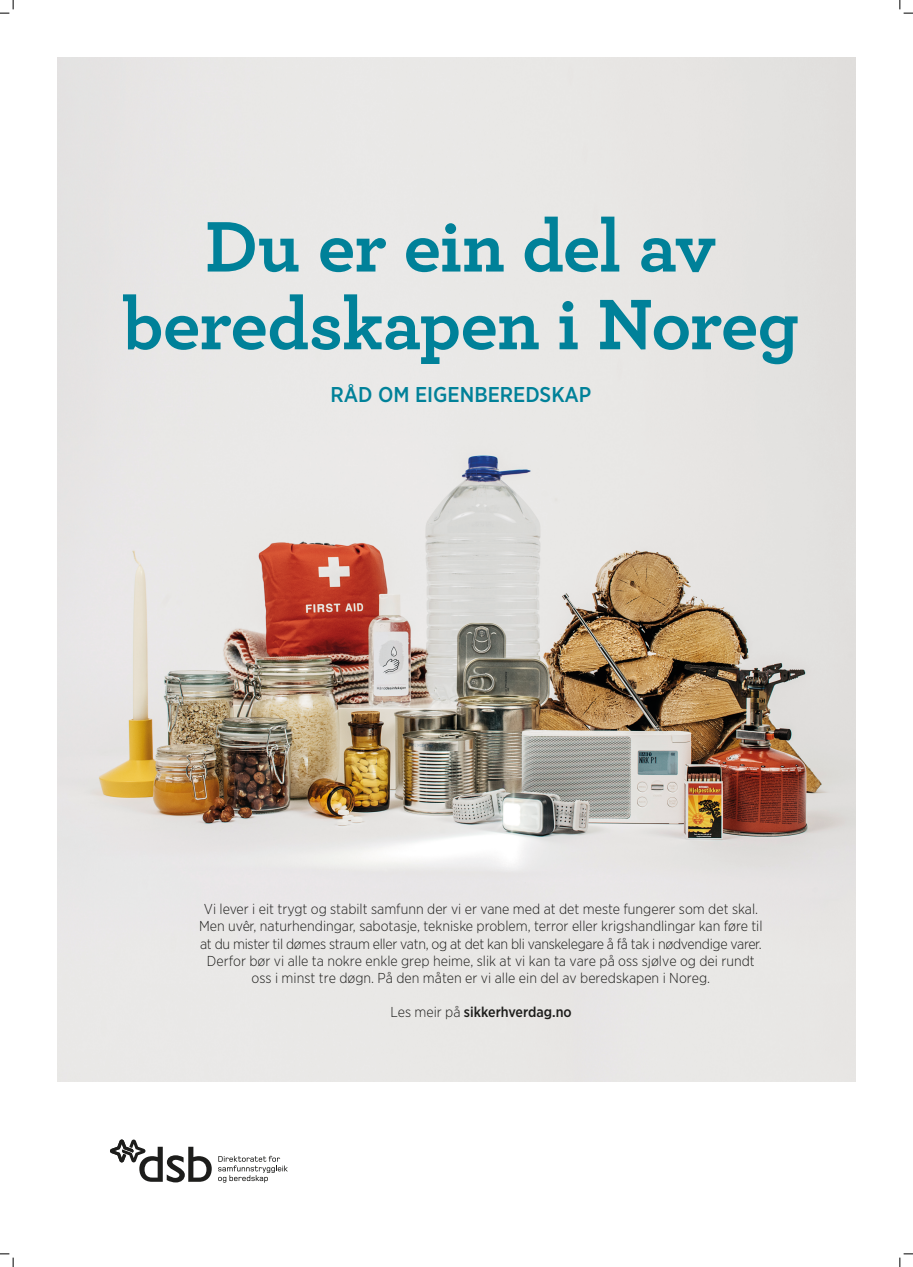
<style>
.page{position:relative;width:913px;height:1267px;background:#fff}
.page>*{position:absolute;margin:0;border:0;box-sizing:border-box;transform-origin:0 0}
.t1{font:700 75px/77.7px "Archer Apollo Display";letter-spacing:.02em;color:#008199;text-align:center}
.t2{font:500 21.38px "Gotham Narrow";color:#008199}
.t3{font:300 14.38px/17.3px "Gotham Narrow";color:#1d1d1b;text-align:center}
.t4{font:500 14.38px "Gotham Narrow";color:#1d1d1b}
.s1{font-weight:300}
</style>
<div class="page">
<img style="left:57px;top:57px;width:798px;height:1024px">
<svg style="left:110px;top:1139px;width:102px;height:43px"></svg>
<svg style="left:218px;top:1155px;width:70px;height:27px"></svg>
<svg style="left:0;top:0;width:14px;height:14px"></svg>
<svg style="left:0;top:1253px;width:14px;height:13px"></svg>
<svg style="left:899px;top:0;width:13px;height:14px"></svg>
<svg style="left:899px;top:1253px;width:13px;height:13px"></svg>
<p class="t1" style="left:123px;top:203px;width:675px">Du er ein del av beredskapen i Noreg</p>
<p class="t2" style="left:330px;top:381px;width:262px">RÅD OM EIGENBEREDSKAP</p>
<p class="t3" style="left:199px;top:899px;width:564px">Vi lever i eit trygt og stabilt samfunn der vi er vane med at det meste fungerer som det skal.<br>Men uvêr, naturhendingar, sabotasje, tekniske problem, terror eller krigshandlingar kan føre til at du mister til dømes straum eller vatn, og at det kan bli vanskelegare å få tak i nødvendige varer.<br>Derfor bør vi alle ta nokre enkle grep heime, slik at vi kan ta vare på oss sjølve og dei rundt oss i minst tre døgn. På den måten er vi alle ein del av beredskapen i Noreg.</p>
<p class="t4" style="left:390px;top:1003px;width:183px"><span class="s1">Les meir på</span> sikkerhverdag.no</p>
</div>
